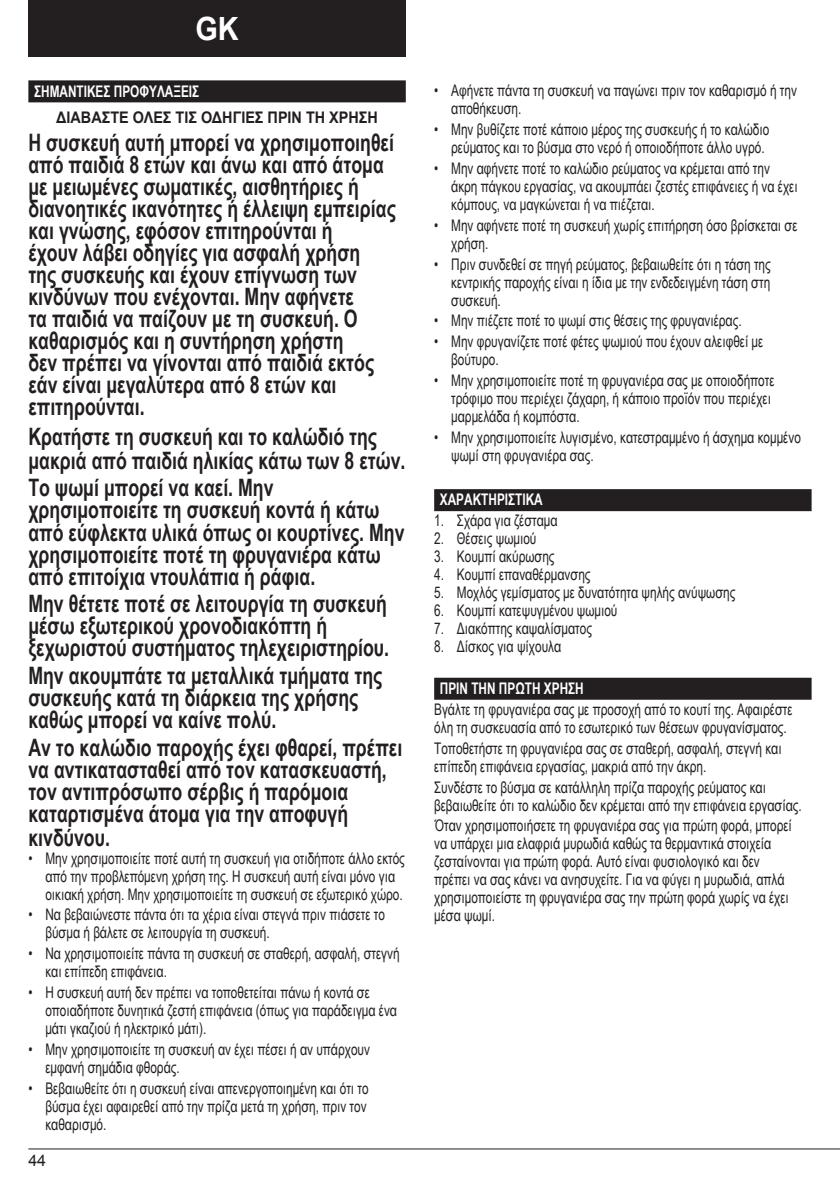
<style>
.page{position:relative;width:840px;height:1191px;background:#fff}
.page>*{position:absolute;margin:0;border:0;box-sizing:border-box;transform-origin:0 0}
.t1{font:700 32px "Arial";color:#fff;scale:.9 1}
.t2{font:700 24px/22px "Arial Narrow";color:#231f20;scale:.9 1}
.t3{font:16px/18px "Arial Narrow";color:#231f20;scale:.9 1}
.t4{font:700 16px "Arial Narrow";color:#fff;scale:.9 1}
.t5{font:700 16px "Arial";color:#231f20;scale:.9 1}
.t6{font:16px "Arial";color:#231f20}
</style>
<div class="page">
<hr style="left:28px;top:1148px;width:811px;height:1px;background:#231f20">
<div style="left:434px;top:489px;width:377px;height:22px;background:#231f20"></div>
<div style="left:434px;top:677px;width:377px;height:22px;background:#231f20"></div>
<div style="left:28px;top:80px;width:377px;height:22px;background:#231f20"></div>
<div style="left:28px;top:0;width:377px;height:57px;background:#231f20"></div>
<h1 class="t1" style="left:195px;top:7px;width:50px">GK</h1>
<p class="t4" style="left:34px;top:79px;width:185px">ΣΗΜΑΝΤΙΚΈΣ ΠΡΟΦΥΛΆΞΕΙΣ</p>
<p class="t5" style="left:56px;top:107px;width:359px">ΔΙΑΒΑΣΤΕ ΟΛΕΣ ΤΙΣ ΟΔΗΓΙΕΣ ΠΡΙΝ ΤΗ ΧΡΗΣΗ</p>
<p class="t2" style="left:28px;top:130px;width:409px">Η συσκευή αυτή μπορεί να χρησιμοποιηθεί από παιδιά 8 ετών και άνω και από άτομα με μειωμένες σωματικές, αισθητήριες ή διανοητικές ικανότητες ή έλλειψη εμπειρίας και γνώσης, εφόσον επιτηρούνται ή<br>έχουν λάβει οδηγίες για ασφαλή χρήση<br>της συσκευής και έχουν επίγνωση των κινδύνων που ενέχονται. Μην αφήνετε<br>τα παιδιά να παίζουν με τη συσκευή. Ο καθαρισμός και η συντήρηση χρήστη<br>δεν πρέπει να γίνονται από παιδιά εκτός εάν είναι μεγαλύτερα από 8 ετών και επιτηρούνται.</p>
<h2 class="t2" style="left:28px;top:423px;width:420px;line-height:24px">Κρατήστε τη συσκευή και το καλώδιό της μακριά από παιδιά ηλικίας κάτω των 8 ετών.</h2>
<h2 class="t2" style="left:28px;top:476px;width:419px">Το ψωμί μπορεί να καεί. Μην χρησιμοποιείτε τη συσκευή κοντά ή κάτω από εύφλεκτα υλικά όπως οι κουρτίνες. Μην χρησιμοποιείτε ποτέ τη φρυγανιέρα κάτω από επιτοίχια ντουλάπια ή ράφια.</h2>
<h2 class="t2" style="left:28px;top:591px;width:402px">Μην θέτετε ποτέ σε λειτουργία τη συσκευή μέσω εξωτερικού χρονοδιακόπτη ή ξεχωριστού συστήματος τηλεχειριστηρίου.</h2>
<h2 class="t2" style="left:28px;top:663px;width:394px">Μην ακουμπάτε τα μεταλλικά τμήματα της συσκευής κατά τη διάρκεια της χρήσης καθώς μπορεί να καίνε πολύ.</h2>
<h2 class="t2" style="left:28px;top:734px;width:416px;line-height:22.6px">Αν το καλώδιο παροχής έχει φθαρεί, πρέπει να αντικατασταθεί από τον κατασκευαστή, τον αντιπρόσωπο σέρβις ή παρόμοια καταρτισμένα άτομα για την αποφυγή κινδύνου.</h2>
<p class="t3" style="left:45px;top:848px;width:400px;text-indent:-17px">• Μην χρησιμοποιείτε ποτέ αυτή τη συσκευή για οτιδήποτε άλλο εκτός από την προβλεπόμενη χρήση της. Η συσκευή αυτή είναι μόνο για οικιακή χρήση. Μην χρησιμοποιείτε τη συσκευή σε εξωτερικό χώρο.</p>
<p class="t3" style="left:45px;top:905px;width:378px;text-indent:-17px">• Να βεβαιώνεστε πάντα ότι τα χέρια είναι στεγνά πριν πιάσετε το βύσμα ή βάλετε σε λειτουργία τη συσκευή.</p>
<p class="t3" style="left:45px;top:944px;width:395px;text-indent:-17px">• Να χρησιμοποιείτε πάντα τη συσκευή σε σταθερή, ασφαλή, στεγνή και επίπεδη επιφάνεια.</p>
<p class="t3" style="left:45px;top:982px;width:392px;text-indent:-17px">• Η συσκευή αυτή δεν πρέπει να τοποθετείται πάνω ή κοντά σε οποιαδήποτε δυνητικά ζεστή επιφάνεια (όπως για παράδειγμα ένα μάτι γκαζιού ή ηλεκτρικό μάτι).</p>
<p class="t3" style="left:45px;top:1039px;width:362px;text-indent:-17px">• Μην χρησιμοποιείτε τη συσκευή αν έχει πέσει ή αν υπάρχουν εμφανή σημάδια φθοράς.</p>
<p class="t3" style="left:45px;top:1078px;width:360px;text-indent:-17px">• Βεβαιωθείτε ότι η συσκευή είναι απενεργοποιημένη και ότι το βύσμα έχει αφαιρεθεί από την πρίζα μετά τη χρήση, πριν τον καθαρισμό.</p>
<p class="t6" style="left:28px;top:1150px;width:19px">44</p>
<p class="t3" style="left:451px;top:81px;width:385px;text-indent:-17px">• Αφήνετε πάντα τη συσκευή να παγώνει πριν τον καθαρισμό ή την αποθήκευση.</p>
<p class="t3" style="left:434px;top:120px;width:373px;text-align:right">• Μην βυθίζετε ποτέ κάποιο μέρος της συσκευής ή το καλώδιο ρεύματος και το βύσμα στο νερό ή οποιοδήποτε άλλο υγρό.</p>
<p class="t3" style="left:451px;top:159px;width:386px;text-indent:-17px">• Μην αφήνετε ποτέ το καλώδιο ρεύματος να κρέμεται από την άκρη πάγκου εργασίας, να ακουμπάει ζεστές επιφάνειες ή να έχει κόμπους, να μαγκώνεται ή να πιέζεται.</p>
<p class="t3" style="left:451px;top:215px;width:386px;text-indent:-17px">• Μην αφήνετε ποτέ τη συσκευή χωρίς επιτήρηση όσο βρίσκεται σε χρήση.</p>
<p class="t3" style="left:451px;top:254px;width:356px;text-align:justify;text-indent:-17px">• Πριν συνδεθεί σε πηγή ρεύματος, βεβαιωθείτε ότι η τάση της κεντρικής παροχής είναι η ίδια με την ενδεδειγμένη τάση στη συσκευή.</p>
<p class="t3" style="left:434px;top:311px;width:343px">• Μην πιέζετε ποτέ το ψωμί στις θέσεις της φρυγανιέρας.</p>
<p class="t3" style="left:451px;top:332px;width:348px;text-indent:-17px">• Μην φρυγανίζετε ποτέ φέτες ψωμιού που έχουν αλειφθεί με βούτυρο.</p>
<p class="t3" style="left:451px;top:371px;width:360px;text-indent:-17px">• Μην χρησιμοποιείτε ποτέ τη φρυγανιέρα σας με οποιοδήποτε τρόφιμο που περιέχει ζάχαρη, ή κάποιο προϊόν που περιέχει μαρμελάδα ή κομπόστα.</p>
<p class="t3" style="left:451px;top:428px;width:390px;text-indent:-17px">• Μην χρησιμοποιείτε λυγισμένο, κατεστραμμένο ή άσχημα κομμένο ψωμί στη φρυγανιέρα σας.</p>
<p class="t4" style="left:439px;top:488px;width:116px">ΧΑΡΑΚΤΗΡΙΣΤΙΚΑ</p>
<p class="t3" style="left:434px;top:511px;width:139px">1. Σχάρα για ζέσταμα</p>
<p class="t3" style="left:434px;top:529px;width:115px">2. Θέσεις ψωμιού</p>
<p class="t3" style="left:434px;top:547px;width:135px">3. Κουμπί ακύρωσης</p>
<p class="t3" style="left:434px;top:565px;width:175px">4. Κουμπί επαναθέρμανσης</p>
<p class="t3" style="left:434px;top:583px;width:336px">5. Μοχλός γεμίσματος με δυνατότητα ψηλής ανύψωσης</p>
<p class="t3" style="left:434px;top:601px;width:205px">6. Κουμπί κατεψυγμένου ψωμιού</p>
<p class="t3" style="left:434px;top:619px;width:177px">7. Διακόπτης καψαλίσματος</p>
<p class="t3" style="left:434px;top:637px;width:143px">8. Δίσκος για ψίχουλα</p>
<p class="t4" style="left:439px;top:676px;width:161px">ΠΡΙΝ ΤΗΝ ΠΡΩΤΗ ΧΡΗΣΗ</p>
<p class="t3" style="left:434px;top:699px;width:399px">Βγάλτε τη φρυγανιέρα σας με προσοχή από το κουτί της. Αφαιρέστε όλη τη συσκευασία από το εσωτερικό των θέσεων φρυγανίσματος.</p>
<p class="t3" style="left:434px;top:738px;width:387px">Τοποθετήστε τη φρυγανιέρα σας σε σταθερή, ασφαλή, στεγνή και επίπεδη επιφάνεια εργασίας, μακριά από την άκρη.</p>
<p class="t3" style="left:434px;top:777px;width:409px">Συνδέστε το βύσμα σε κατάλληλη πρίζα παροχής ρεύματος και βεβαιωθείτε ότι το καλώδιο δεν κρέμεται από την επιφάνεια εργασίας.</p>
<p class="t3" style="left:434px;top:816px;width:399px">Όταν χρησιμοποιήσετε τη φρυγανιέρα σας για πρώτη φορά, μπορεί να υπάρχει μια ελαφριά μυρωδιά καθώς τα θερμαντικά στοιχεία ζεσταίνονται για πρώτη φορά. Αυτό είναι φυσιολογικό και δεν πρέπει να σας κάνει να ανησυχείτε. Για να φύγει η μυρωδιά, απλά χρησιμοποιείστε τη φρυγανιέρα σας την πρώτη φορά χωρίς να έχει μέσα ψωμί.</p>
</div>
